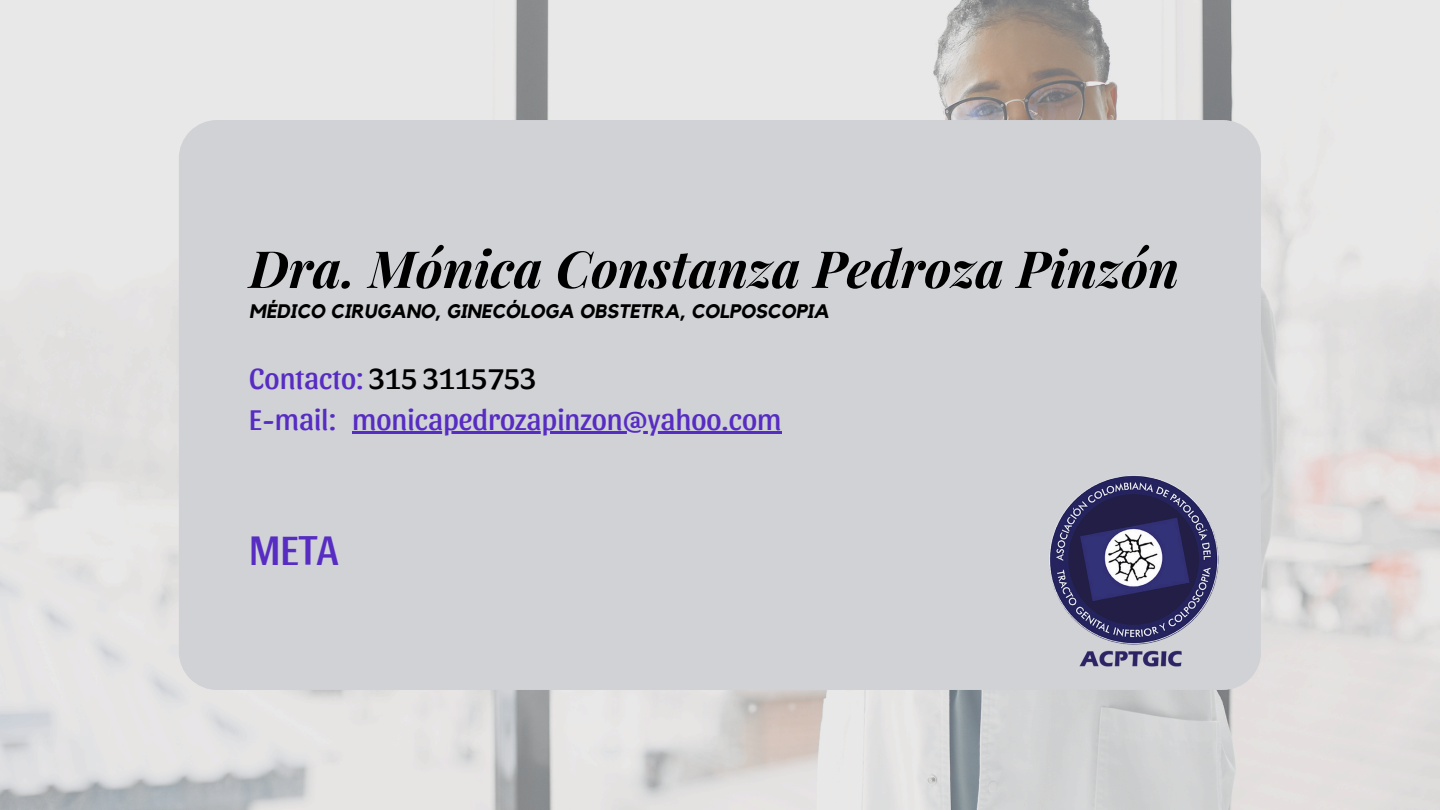
<style>
.page{position:relative;width:1440px;height:810px;background:#fff}
.page>*{position:absolute;margin:0;border:0;box-sizing:border-box;transform-origin:0 0}
.t1{font:italic 700 51.3px "Playfair Display";color:#000}
.t2{font:43px "Sansita";color:#572cc2}
.t3{font:30px/40.5px "Sansita";color:#572cc2}
.t4{font:italic 700 19.5px "Kollektif";color:#000}
.s1{color:#000}
</style>
<div class="page">
<img style="left:0;top:0;width:1440px;height:810px">
<div style="left:179px;top:120px;width:1082px;height:570px;background:#d0d2d6"></div>
<img style="left:1039px;top:467px;width:192px;height:203px">
<hr style="left:352px;top:431px;width:430px;height:3px;background:#572cc2">
<h1 class="t1" style="left:249px;top:233px;width:931px">Dra. Mónica Constanza Pedroza Pinzón</h1>
<p class="t4" style="left:249px;top:303px;width:582px">MÉDICO CIRUGANO, GINECÓLOGA OBSTETRA, COLPOSCOPIA</p>
<h3 class="t3" style="left:249px;top:356px;width:289px">Contacto: <span class="s1">315 3115753<br></span>E-mail:</h3>
<h2 class="t3" style="left:352px;top:397px;width:431px">monicapedrozapinzon@yahoo.com</h2>
<h2 class="t2" style="left:249px;top:521px;width:91px">META</h2>
</div>
